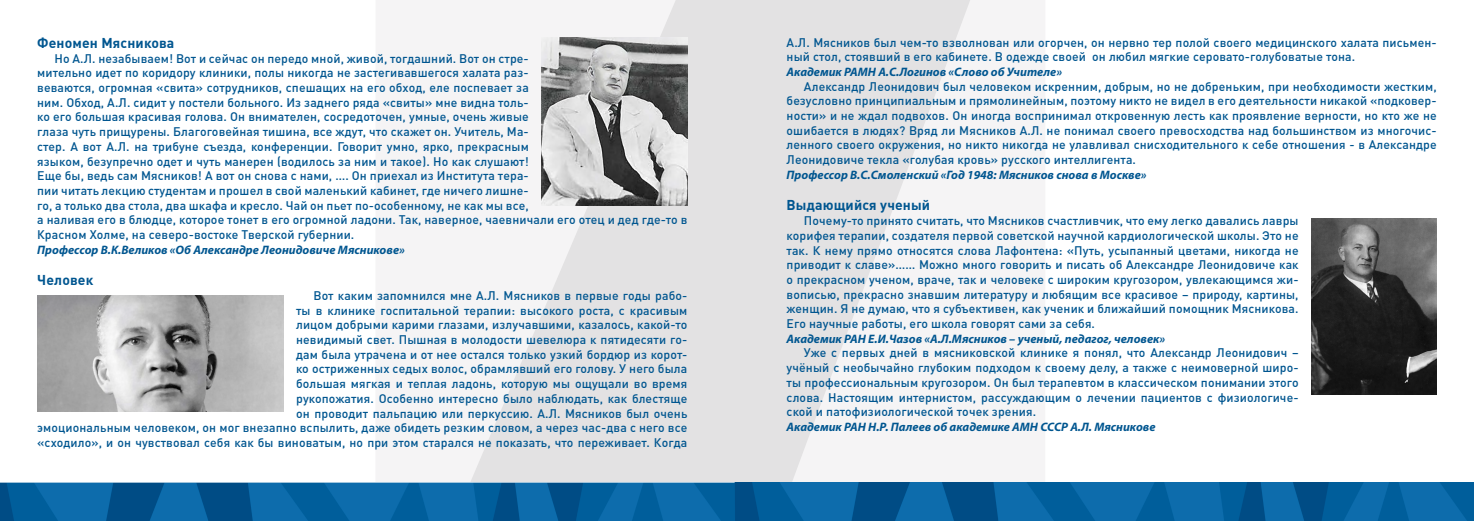
<style>
.page{position:relative;width:1474px;height:521px;background:#fff}
.page>*{position:absolute;margin:0;border:0;box-sizing:border-box;transform-origin:0 0}
.t1{font:700 14px "DIN Cyr";letter-spacing:.01em;color:#005690}
.t2{font:500 12.25px/14.7px "DIN Cyr";letter-spacing:.01em;color:#005690;text-align:justify}
.t3{font:italic 700 12.25px "Myriad Pro";color:#005690}
</style>
<div class="page">
<div style="left:375px;top:0;width:670px;height:521px;background:#f5f4f5"></div>
<svg style="left:454px;top:0;width:516px;height:483px;fill:#e3e2e3"></svg>
<img style="left:0;top:483px;width:1473px;height:38px">
<img style="left:37px;top:296px;width:247px;height:116px">
<img style="left:1311px;top:218px;width:125px;height:176px">
<img style="left:541px;top:37px;width:146px;height:169px">
<p class="t1" style="left:37px;top:35px;width:139px">Феномен Мясникова</p>
<p class="t2" style="left:37px;top:51px;width:651px;text-align:left;text-indent:17px">Но А.Л. незабываем! Вот и сейчас он передо мной, живой, тогдашний. Вот он стре-<br>мительно идет по коридору клиники, полы никогда не застегивавшегося халата раз-<br>веваются, огромная «свита» сотрудников, спешащих на его обход, еле поспевает за<br>ним. Обход, А.Л. сидит у постели больного. Из заднего ряда «свиты» мне видна толь-<br>ко его большая красивая голова. Он внимателен, сосредоточен, умные, очень живые<br>глаза чуть прищурены. Благоговейная тишина, все ждут, что скажет он. Учитель, Ма-<br>стер. А вот А.Л. на трибуне съезда, конференции. Говорит умно, ярко, прекрасным<br>языком, безупречно одет и чуть манерен (водилось за ним и такое). Но как слушают!<br>Еще бы, ведь сам Мясников! А вот он снова с нами, …. Он приехал из Института тера-<br>пии читать лекцию студентам и прошел в свой маленький кабинет, где ничего лишне-<br>го, а только два стола, два шкафа и кресло. Чай он пьет по-особенному, не как мы все,<br>а наливая его в блюдце, которое тонет в его огромной ладони. Так, наверное, чаевничали его отец и дед где-то в Красном Холме, на северо-востоке Тверской губернии.</p>
<p class="t3" style="left:37px;top:242px;width:369px">Профессор В.К.Великов «Об Александре Леонидовиче Мясникове»</p>
<p class="t1" style="left:37px;top:272px;width:58px">Человек</p>
<p class="t2" style="left:37px;top:288px;width:651px;text-align:right">Вот каким запомнился мне А.Л. Мясников в первые годы рабо-<br>ты в клинике госпитальной терапии: высокого роста, с красивым<br>лицом добрыми карими глазами, излучавшими, казалось, какой-то<br>невидимый свет. Пышная в молодости шевелюра к пятидесяти го-<br>дам была утрачена и от нее остался только узкий бордюр из корот-<br>ко остриженных седых волос, обрамлявший его голову. У него была<br>большая мягкая и теплая ладонь, которую мы ощущали во время<br>рукопожатия. Особенно интересно было наблюдать, как блестяще<br>он проводит пальпацию или перкуссию. А.Л. Мясников был очень<br>эмоциональным человеком, он мог внезапно вспылить, даже обидеть резким словом, а через час-два с него все «сходило», и он чувствовал себя как бы виноватым, но при этом старался не показать, что переживает. Когда</p>
<p class="t2" style="left:786px;top:35px;width:651px">А.Л. Мясников был чем-то взволнован или огорчен, он нервно тер полой своего медицинского халата письмен&shy;ный стол, стоявший в его кабинете. В одежде своей он любил мягкие серовато-голубоватые тона.</p>
<p class="t3" style="left:786px;top:64px;width:277px">Академик РАМН А.С.Логинов «Слово об Учителе»</p>
<p class="t2" style="left:786px;top:79px;width:651px;text-indent:17px">Александр Леонидович был человеком искренним, добрым, но не добреньким, при необходимости жестким, безусловно принципиальным и прямолинейным, поэтому никто не видел в его деятельности никакой «подковер&shy;ности» и не ждал подвохов. Он иногда воспринимал откровенную лесть как проявление верности, но кто же не ошибается в людях? Вряд ли Мясников А.Л. не понимал своего превосходства над большинством из многочис&shy;ленного своего окружения, но никто никогда не улавливал снисходительного к себе отношения - в Александре Леонидовиче текла «голубая кровь» русского интеллигента.</p>
<p class="t3" style="left:786px;top:167px;width:361px">Профессор В.С.Смоленский «Год 1948: Мясников снова в Москве»</p>
<p class="t1" style="left:786px;top:197px;width:145px">Выдающийся ученый</p>
<p class="t2" style="left:786px;top:213px;width:513px;text-indent:17px">Почему-то принято считать, что Мясников счастливчик, что ему легко давались лавры корифея терапии, создателя первой советской научной кардиологической школы. Это не так. К нему прямо относятся слова Лафонтена: «Путь, усыпанный цветами, никогда не приводит к славе»…… Можно много говорить и писать об Александре Леонидовиче как о прекрасном ученом, враче, так и человеке с широким кругозором, увлекающимся жи&shy;вописью, прекрасно знавшим литературу и любящим все красивое – природу, картины, женщин. Я не думаю, что я субъективен, как ученик и ближайший помощник Мясникова.<br>Его научные работы, его школа говорят сами за себя.</p>
<p class="t3" style="left:786px;top:331px;width:380px">Академик РАН Е.И.Чазов «А.Л.Мясников – ученый, педагог, человек»</p>
<p class="t2" style="left:786px;top:346px;width:513px;text-indent:17px">Уже с первых дней в мясниковской клинике я понял, что Александр Леонидович – учёный с необычайно глубоким подходом к своему делу, а также с неимоверной широ&shy;ты профессиональным кругозором. Он был терапевтом в классическом понимании этого слова. Настоящим интернистом, рассуждающим о лечении пациентов с физиологиче&shy;ской и патофизиологической точек зрения.</p>
<p class="t3" style="left:786px;top:419px;width:370px">Академик РАН Н.Р. Палеев об академике АМН СССР А.Л. Мясникове</p>
</div>
